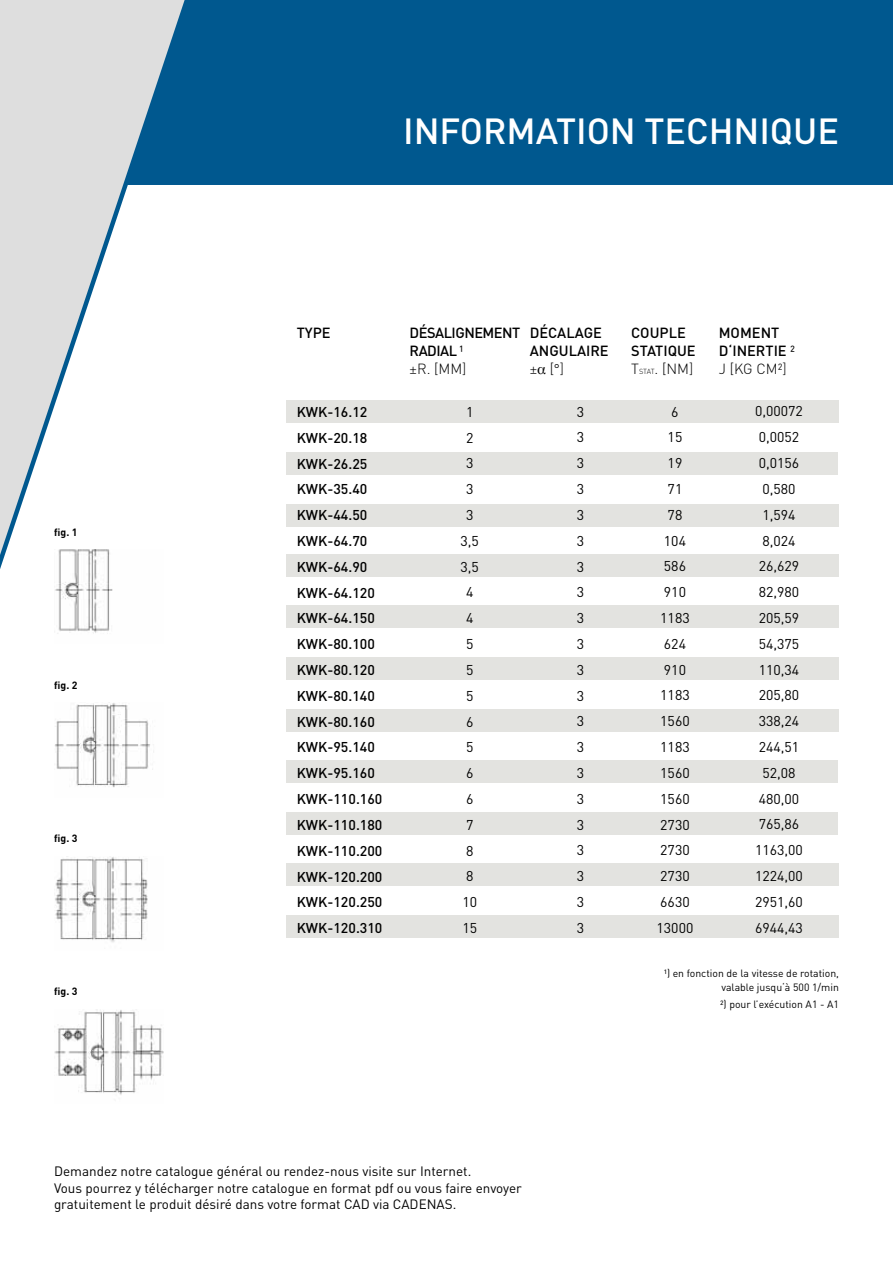
<style>
.page{position:relative;width:893px;height:1263px;background:#fff}
.page>*{position:absolute;margin:0;border:0;box-sizing:border-box;transform-origin:0 0}
.t1{font:500 35.85px "DIN";color:#fff}
.t2{font:500 14.55px/18.1px "DIN";color:#000}
.t3{font:500 14.55px/18.1px "DIN";letter-spacing:-.035em;color:#000}
.t4{font:14.1px/25.8px "DIN";color:#000;text-align:center}
.t5{font:500 14.1px/25.8px "DIN";color:#000}
.t6{font:13.5px/16.5px "DIN";color:#000}
.t7{font:10.5px/13.5px "DIN";color:#000;text-align:right}
.t8{font:700 10.5px "DIN";color:#000}
.s1{font-weight:400}
.s2{font-weight:300}
.s3{font-family:"Times";font-weight:400}
.s4{font-weight:300;font-size:7.35px}
</style>
<div class="page">
<div style="left:267px;top:0;width:626px;height:185px;background:#00588f"></div>
<svg style="left:0;top:0;width:267px;height:703px"></svg>
<div style="left:287px;top:760px;width:551px;height:23px;background:#e3e3e0"></div>
<div style="left:287px;top:812px;width:551px;height:22px;background:#e3e3e0"></div>
<div style="left:287px;top:657px;width:552px;height:23px;background:#e3e3e0"></div>
<div style="left:287px;top:709px;width:552px;height:22px;background:#e3e3e0"></div>
<div style="left:287px;top:554px;width:552px;height:22px;background:#e3e3e0"></div>
<div style="left:287px;top:605px;width:552px;height:23px;background:#e3e3e0"></div>
<div style="left:287px;top:452px;width:551px;height:23px;background:#e3e3e0"></div>
<div style="left:287px;top:504px;width:552px;height:23px;background:#e3e3e0"></div>
<div style="left:287px;top:400px;width:552px;height:23px;background:#e3e3e0"></div>
<div style="left:287px;top:863px;width:552px;height:23px;background:#e3e3e0"></div>
<div style="left:287px;top:915px;width:552px;height:23px;background:#e3e3e0"></div>
<img style="left:54px;top:550px;width:110px;height:94px">
<img style="left:55px;top:703px;width:99px;height:85px">
<img style="left:55px;top:856px;width:93px;height:86px">
<img style="left:54px;top:1009px;width:110px;height:86px">
<p class="t8" style="left:54px;top:525px;width:25px">fig. 1</p>
<p class="t8" style="left:54px;top:678px;width:25px">fig. 2</p>
<p class="t8" style="left:54px;top:831px;width:25px">fig. 3</p>
<p class="t8" style="left:54px;top:984px;width:25px">fig. 3</p>
<h1 class="t1" style="left:403px;top:109px;width:81px">INFORMAT</h1>
<h1 class="t1" style="left:576px;top:109px;width:217px">ION TECHNIQUE</h1>
<p class="t2" style="left:297px;top:323px;width:25px">TYPE</p>
<p class="t3" style="left:410px;top:323px;width:112px">DÉSALIGNEMENT<br>RADIAL <span class="s1">¹<br></span><span class="s2">±R. [MM]</span></p>
<p class="t2" style="left:530px;top:323px;width:80px">DÉCALAGE<br>ANGULAI RE <span class="s2">±</span><span class="s3">α</span> <span class="s2">[</span><span class="s3">°</span><span class="s2">]</span></p>
<p class="t2" style="left:631px;top:323px;width:66px">COUPLE<br>STATI QUE<br><span class="s2">T</span><span class="s4">STAT</span><span class="s2">. [NM]</span></p>
<p class="t2" style="left:719px;top:323px;width:78px">MOMENT<br>D‘INERTIE <span class="s1">²<br></span><span class="s2">J [KG CM²]</span></p>
<p class="t4" style="left:460px;top:398px;width:20px">1<br>2<br>3<br>3<br>3<br>3,5<br>3,5<br>4<br>4<br>5<br>5<br>5<br>6<br>5<br>6<br>6<br>7<br>8<br>8<br>10<br>15</p>
<p class="t4" style="left:577px;top:398px;width:9px;text-align:justify">3<br>3<br>3<br>3<br>3<br>3<br>3<br>3<br>3<br>3<br>3<br>3<br>3<br>3<br>3<br>3<br>3<br>3<br>3<br>3<br>3</p>
<p class="t4" style="left:657px;top:398px;width:38px">6<br>15<br>19<br>71<br>78<br>104<br>586<br>910<br>1183<br>624<br>910<br>1183<br>1560<br>1183<br>1560<br>1560<br>2730<br>2730<br>2730<br>6630<br>13000</p>
<p class="t4" style="left:755px;top:398px;width:49px">0,00072<br>0,0052<br>0,0156<br>0,580<br>1,594<br>8,024<br>26,629<br>82,980<br>205,59<br>54,375<br>110,34<br>205,80<br>338,24<br>244,51<br>52,08<br>480,00<br>765,86<br>1163,00<br>1224,00<br>2951,60<br>6944,43</p>
<p class="t5" style="left:297px;top:398px;width:87px">KWK-16.12<br>KWK-20.18<br>KWK-26.25<br>KWK-35.40<br>KWK-44.50<br>KWK-64.70<br>KWK-64.90<br>KWK-64.120<br>KWK-64.150<br>KWK-80.100<br>KWK-80.120<br>KWK-80.140<br>KWK-80.160<br>KWK-95.140<br>KWK-95.160<br>KWK-110.160<br>KWK-110.180<br>KWK-110.200<br>KWK-120.200<br>KWK-120.250<br>KWK-120.310</p>
<p class="t7" style="left:664px;top:966px;width:176px">¹) en fonction de la vitesse de rotation, valable jusqu‘à 500 1/min</p>
<p class="t7" style="left:720px;top:998px;width:120px">²) pour l’exécution A1 - A1</p>
<p class="t6" style="left:54px;top:1163px;width:469px">Demandez notre catalogue général ou rendez-nous visite sur Internet.<br>Vous pourrez y télécharger notre catalogue en format pdf ou vous faire envoyer gratuitement le produit désiré dans votre format CAD via CADENAS.</p>
</div>
